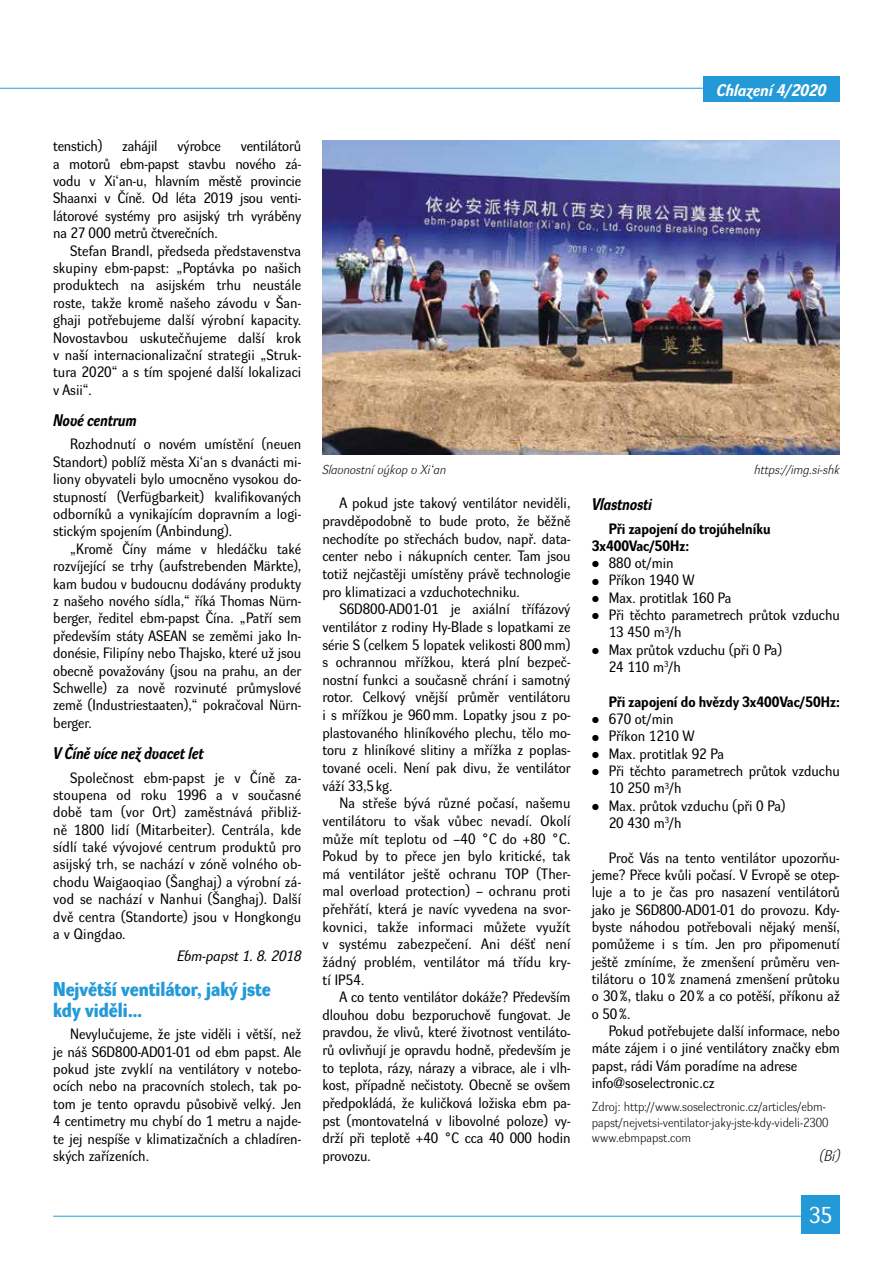
<style>
.page{position:relative;width:893px;height:1263px;background:#fff}
.page>*{position:absolute;margin:0;border:0;box-sizing:border-box;transform-origin:0 0}
.t1{font:22.5px "Dyna Grotesk R";color:#fff}
.t2{font:700 19.5px/20.4px "Dyna Grotesk D";color:#239ad7}
.t3{font:italic 700 16.5px "Dyna Grotesk R";color:#000;scale:.9 1}
.t4{font:italic 700 16.5px "Dyna Grotesk R";color:#fff}
.t5{font:italic 15px "Dyna Grotesk L";color:#000}
.t6{font:14.7px/17.4px "Dyna Grotesk R";color:#000;text-align:justify}
.t7{font:700 14.7px/17.2px "Dyna Grotesk R";color:#000}
.t8{font:italic 14.7px "Dyna Grotesk R";color:#000}
.t9{font:12.75px/15px "Dyna Grotesk L";color:#000}
.t10{font:italic 12.75px "Dyna Grotesk L";color:#000}
.s1{font-size:15px}
.s2{font-family:"Dyna Grotesk D";font-size:16.5px}
</style>
<div class="page">
<hr style="left:0;top:88px;width:840px;height:1px;background:#239ad7">
<hr style="left:53px;top:1216px;width:787px;height:1px;background:#239ad7">
<div style="left:703px;top:77px;width:136px;height:25px;background:#239ad7"></div>
<div style="left:801px;top:1195px;width:39px;height:38px;background:#239ad7"></div>
<img style="left:322px;top:140px;width:517px;height:314px">
<p class="t6" style="left:53px;top:138px;width:51px">tenstich)</p>
<p class="t6" style="left:122px;top:138px;width:37px">zahájil</p>
<p class="t6" style="left:178px;top:138px;width:45px">výrobce</p>
<p class="t6" style="left:53px;top:138px;width:250px;text-indent:188px">ventilátorů a motorů ebm-papst stavbu nového zá&shy;vodu v -Xi‘an-u, hlavním městě provincie Shaanxi v Číně. Od léta 2019 jsou venti&shy;látorové systémy pro asijský trh vyráběny na 27 000 metrů čtverečních.</p>
<p class="t6" style="left:53px;top:242px;width:250px;text-indent:17px">Stefan Brandl, předseda představenstva skupiny ebm-papst: „Poptávka po našich produktech na asijském trhu neustále roste, takže kromě našeho závodu v Šan&shy;ghaji potřebujeme další výrobní kapacity.<br>Novostavbou uskutečňujeme další krok v naší internacionalizační strategii „Struk&shy;tura 2020“ a s tím spojené další lokalizaci v Asii“.</p>
<p class="t3" style="left:53px;top:410px;width:94px">Nové centrum</p>
<p class="t6" style="left:53px;top:436px;width:250px;text-indent:17px">Rozhodnutí o novém umístění (neuen Standort) poblíž města Xi‘an s dvanácti mi&shy;liony obyvateli bylo umocněno vysokou do&shy;stupností (<span class="s1">Verfügbarkeit</span>) kvalifikovaných odborníků a vynikajícím dopravním a logi&shy;stickým spojením (<span class="s1">Anbindung</span>).</p>
<p class="t6" style="left:53px;top:540px;width:250px;text-indent:17px">„Kromě Číny máme v hledáčku také rozvíjející se trhy (<span class="s1">aufstrebenden Märkte</span>), kam budou v budoucnu dodávány produkty z našeho nového sídla,“ říká Thomas Nürn&shy;berger, ředitel ebm-papst Čína. „Patří sem především státy ASEAN se zeměmi jako In&shy;donésie, Filipíny nebo Thajsko, které už jsou obecně považovány (jsou na prahu, an der Schwelle) za nově rozvinuté průmyslové země (Industriestaaten),“ pokračoval Nürn&shy;berger.</p>
<p class="t3" style="left:53px;top:743px;width:168px">V Číně více než dvacet let</p>
<p class="t6" style="left:53px;top:769px;width:250px;text-indent:17px">Společnost ebm-papst je v Číně za&shy;stoupena od roku 1996 a v současné době tam (vor Ort) zaměstnává přibliž&shy;ně 1800 lidí (<span class="s1">Mitarbeiter</span>). Centrála, kde sídlí také vývojové centrum produktů pro asijský trh, se nachází v zóně volného ob&shy;chodu Waigaoqiao (Šanghaj) a výrobní zá&shy;vod se nachází v Nanhui (Šanghaj). Další dvě centra (Standorte) jsou v Hongkongu a v Qingdao.</p>
<p class="t8" style="left:177px;top:947px;width:125px">Ebm-papst 1. 8. 2018</p>
<h2 class="t2" style="left:53px;top:981px;width:219px">Největší ventilátor, jaký jste kdy viděli…</h2>
<p class="t6" style="left:53px;top:1026px;width:250px;text-indent:17px">Nevylučujeme, že jste viděli i větší, než je náš S6D800-AD01-01 od ebm papst. Ale pokud jste zvyklí na ventilátory v notebo&shy;ocích nebo na pracovních stolech, tak po&shy;tom je tento opravdu působivě velký. Jen 4 centimetry mu chybí do 1 metru a najde&shy;te jej nespíše v klimatizačních a chladíren&shy;ských zařízeních.</p>
<p class="t4" style="left:716px;top:80px;width:111px">Chlazení 4/2020</p>
<p class="t10" style="left:322px;top:463px;width:125px">Slavnostní výkop v Xi‘an</p>
<p class="t10" style="left:754px;top:463px;width:87px">https://img.si-shk</p>
<p class="t6" style="left:322px;top:495px;width:250px;text-indent:17px">A pokud jste takový ventilátor neviděli, pravděpodobně to bude proto, že běžně nechodíte po střechách budov, např. data&shy;center nebo i nákupních center. Tam jsou totiž nejčastěji umístěny právě technologie pro klimatizaci a vzduchotechniku.</p>
<p class="t6" style="left:322px;top:601px;width:250px;text-indent:17px">S6D800-AD01-01 je axiální třífázový ventilátor z rodiny Hy-Blade s lopatkami ze série S (celkem 5 lopatek velikosti 800mm) s ochrannou mřížkou, která plní bezpeč&shy;nostní funkci a současně chrání i samotný rotor. Celkový vnější průměr ventilátoru i s mřížkou je 960mm. Lopatky jsou z po&shy;plastovaného hliníkového plechu, tělo mo&shy;toru z hliníkové slitiny a mřížka z poplas&shy;tované oceli. Není pak divu, že ventilátor váží 33,5kg.</p>
<p class="t6" style="left:322px;top:795px;width:250px;text-indent:17px">Na střeše bývá různé počasí, našemu ventilátoru to však vůbec nevadí. Okolí může mít teplotu od –40 °C do +80 °C.<br>Pokud by to přece jen bylo kritické, tak má ventilátor ještě ochranu TOP (Ther&shy;mal overload protection) – ochranu proti přehřátí, která je navíc vyvedena na svor&shy;kovnici, takže informaci můžete využít v -systému zabezpečení. Ani déšť není žádný problém, ventilátor má třídu kry&shy;tí IP54.</p>
<p class="t6" style="left:322px;top:989px;width:250px;text-indent:17px">A co tento ventilátor dokáže? Především dlouhou dobu bezporuchově fungovat. Je pravdou, že vlivů, které životnost ventiláto&shy;rů ovlivňují je opravdu hodně, především je to teplota, rázy, nárazy a vibrace, ale i vlh&shy;kost, případně nečistoty. Obecně se ovšem předpokládá, že kuličková ložiska ebm pa&shy;pst (montovatelná v libovolné poloze) vy&shy;drží při teplotě +40 °C cca 40 000 hodin provozu.</p>
<p class="t3" style="left:592px;top:495px;width:68px">Vlastnosti</p>
<p class="t7" style="left:592px;top:520px;width:180px;text-indent:17px">Při zapojení do trojúhelníku<br>3x400Vac/50Hz:</p>
<p class="t6" style="left:592px;top:555px;width:83px"><span class="s2">•</span> 880 ot/min</p>
<p class="t6" style="left:592px;top:572px;width:104px"><span class="s2">•</span> Příkon 1940 W</p>
<p class="t6" style="left:592px;top:589px;width:141px"><span class="s2">•</span> Max. protitlak 160 Pa</p>
<p class="t6" style="left:609px;top:607px;width:233px;text-indent:-17px"><span class="s2">•</span> Při těchto parametrech průtok vzduchu<br>13 450 m<sup>3</sup>/h</p>
<p class="t6" style="left:609px;top:641px;width:175px;text-indent:-17px"><span class="s2">•</span> Max průtok vzduchu (při 0 Pa)<br>24 110 m<sup>3</sup>/h</p>
<p class="t7" style="left:609px;top:694px;width:233px">Při zapojení do hvězdy 3x400Vac/50Hz:</p>
<p class="t6" style="left:592px;top:711px;width:83px"><span class="s2">•</span> 670 ot/min</p>
<p class="t6" style="left:592px;top:728px;width:104px"><span class="s2">•</span> Příkon 1210 W</p>
<p class="t6" style="left:592px;top:745px;width:134px"><span class="s2">•</span> Max. protitlak 92 Pa</p>
<p class="t6" style="left:609px;top:763px;width:233px;text-indent:-17px"><span class="s2">•</span> Při těchto parametrech průtok vzduchu<br>10 250 m<sup>3</sup>/h</p>
<p class="t6" style="left:609px;top:797px;width:178px;text-indent:-17px"><span class="s2">•</span> Max. průtok vzduchu (při 0 Pa)<br>20 430 m<sup>3</sup>/h</p>
<p class="t6" style="left:592px;top:849px;width:250px;text-indent:17px">Proč Vás na tento ventilátor upozorňu&shy;jeme? Přece kvůli počasí. V Evropě se otep&shy;luje a to je čas pro nasazení ventilátorů jako je S6D800-AD01-01 do provozu. Kdy&shy;byste náhodou potřebovali nějaký menší, pomůžeme i s tím. Jen pro připomenutí ještě zmíníme, že zmenšení průměru ven&shy;tilátoru o 10% znamená zmenšení průtoku o 30%, tlaku o 20% a co potěší, příkonu až o 50%.</p>
<p class="t6" style="left:592px;top:1022px;width:250px;text-align:left;text-indent:17px">Pokud potřebujete další informace, nebo máte zájem i o jiné ventilátory značky ebm papst, rádi Vám poradíme na adrese info@soselectronic.cz</p>
<p class="t9" style="left:592px;top:1100px;width:238px">Zdroj: http://www.soselectronic.cz/articles/ebm&shy;papst/nejvetsi-ventilator-jaky-jste-kdy-videli-2300 www.ebmpapst.com</p>
<p class="t5" style="left:819px;top:1147px;width:22px">(Bí)</p>
<h1 class="t1" style="left:809px;top:1202px;width:24px">35</h1>
</div>
